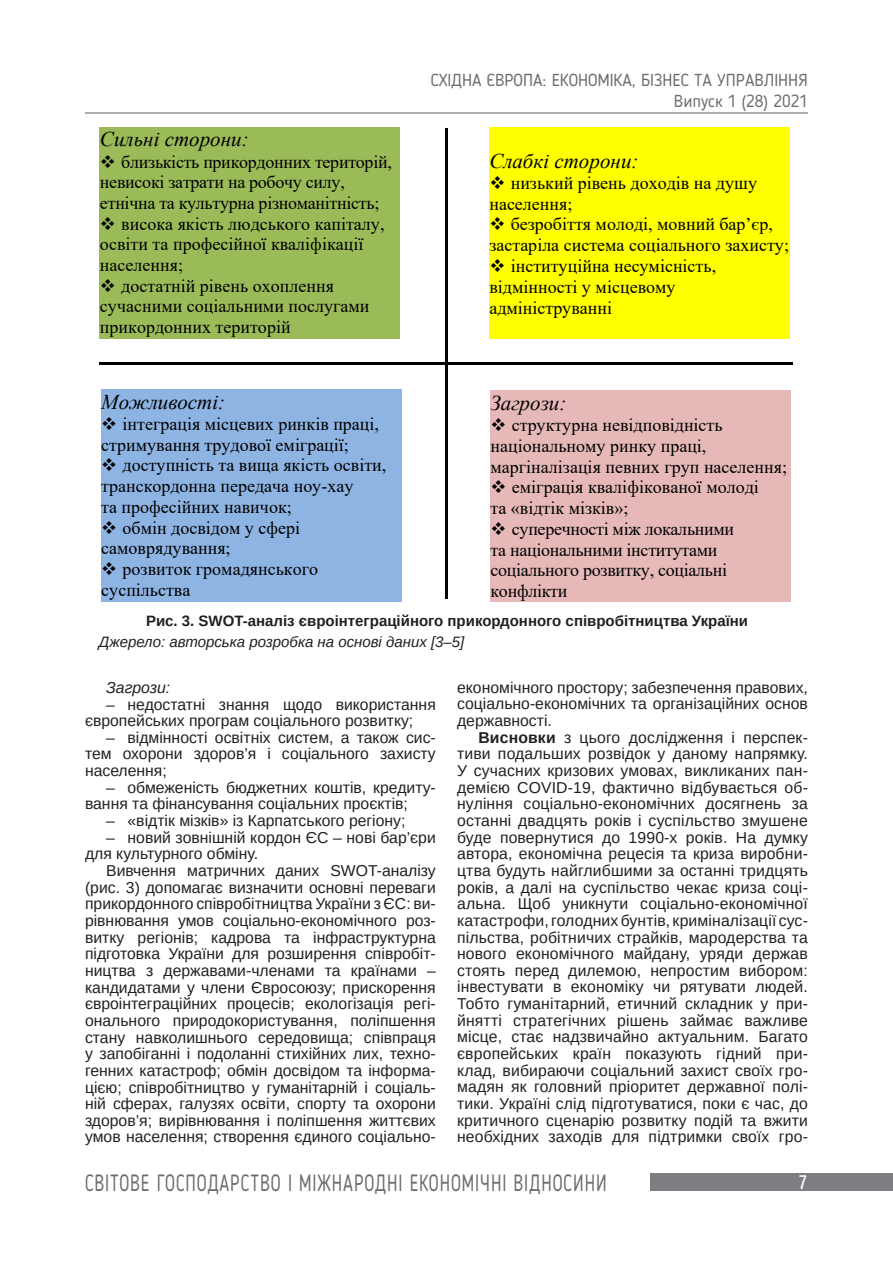
<style>
.page{position:relative;width:893px;height:1263px;background:#fff}
.page>*{position:absolute;margin:0;border:0;box-sizing:border-box;transform-origin:0 0}
.t1{font:23.4px "Blogger Sans";letter-spacing:.05em;color:#6c6d70;scale:.77 1}
.t2{font:italic 21px "Times New Roman";color:#000}
.t3{font:19.5px "Ukrainian Text";color:#fff}
.t4{font:18px/20.7px "Times New Roman";color:#000}
.t5{font:17.25px/20.7px "Blogger Sans";color:#6c6d70;text-align:right}
.Текст_основной_G{font:15.75px/16.6px "Arimo";color:#231f20;text-align:justify}
.Текст_основной_G-2{font:italic 15.75px "Arimo";color:#231f20}
.Рисунок{font:700 15px "Arimo";color:#231f20}
.Джерело{font:italic 15px "Arimo";color:#231f20}
.s1{font-weight:700}
</style>
<div class="page">
<hr style="left:85px;top:112px;width:723px;height:2px;background:#6c6d70">
<div style="left:651px;top:1173px;width:242px;height:18px;background:#7c7e81"></div>
<div style="left:100px;top:128px;width:300px;height:211px;background:#9bbb59"></div>
<div style="left:489px;top:128px;width:300px;height:211px;background:#ff0"></div>
<hr style="left:445px;top:128px;width:2px;height:470px;background:#000">
<div style="left:490px;top:390px;width:301px;height:212px;background:#e6b9b8"></div>
<hr style="left:100px;top:363px;width:693px;height:2px;background:#000">
<div style="left:101px;top:389px;width:300px;height:213px;background:#8eb4e3"></div>
<p class="t2" style="left:100px;top:125px;width:150px">Сильні сторони:</p>
<p class="t4" style="left:100px;top:151px;width:293px">❖ близькість прикордонних територій, невисокі затрати на робочу силу, етнічна та культурна різноманітність;</p>
<p class="t4" style="left:100px;top:213px;width:286px">❖ висока якість людського капіталу, освіти та професійної кваліфікації населення;</p>
<p class="t4" style="left:100px;top:275px;width:271px">❖ достатній рівень охоплення сучасними соціальними послугами прикордонних територій</p>
<p class="t2" style="left:101px;top:387px;width:125px">Можливості:</p>
<p class="t4" style="left:101px;top:413px;width:279px">❖ інтеграція місцевих ринків праці, стримування трудової еміграції;</p>
<p class="t4" style="left:101px;top:454px;width:287px">❖ доступність та вища якість освіти, транскордонна передача ноу-хау<br>та професійних навичок;</p>
<p class="t4" style="left:101px;top:517px;width:200px">❖ обмін досвідом у сфері самоврядування;</p>
<p class="t4" style="left:101px;top:558px;width:218px">❖ розвиток громадянського суспільства</p>
<p class="t5" style="left:431px;top:69px;width:379px">СХІДНА ЄВРОПА: ЕКОНОМІКА, БІЗНЕС ТА УПРАВЛІННЯ<br>Випуск 1 (28) 2021</p>
<p class="t2" style="left:489px;top:146px;width:151px">Слабкі сторони:</p>
<p class="t4" style="left:489px;top:172px;width:269px">❖ низький рівень доходів на душу населення;</p>
<p class="t4" style="left:489px;top:213px;width:301px">❖ безробіття молоді, мовний бар’єр, застаріла система соціального захисту;</p>
<p class="t4" style="left:489px;top:255px;width:228px">❖ інституційна несумісність, відмінності у місцевому адмініструванні</p>
<p class="t2" style="left:490px;top:389px;width:77px">Загрози:</p>
<p class="t4" style="left:490px;top:414px;width:298px">❖ структурна невідповідність національному ринку праці, маргіналізація певних груп населення;</p>
<p class="t4" style="left:490px;top:476px;width:270px">❖ еміграція кваліфікованої молоді та «відтік мізків»;</p>
<p class="t4" style="left:490px;top:518px;width:245px">❖ суперечності між локальними та національними інститутами соціального розвитку, соціальні конфлікти</p>
<p class="Рисунок" style="left:146px;top:610px;width:604px">Рис. 3. SWOT-аналіз євроінтеграційного прикордонного співробітництва України</p>
<p class="Джерело" style="left:99px;top:631px;width:367px">Джерело: авторська розробка на основі даних [3–5]</p>
<p class="Текст_основной_G-2" style="left:106px;top:677px;width:65px">Загрози:</p>
<p class="Текст_основной_G" style="left:85px;top:696px;width:352px;text-indent:21px">– недостатні знання щодо використання європейських програм соціального розвитку;</p>
<p class="Текст_основной_G" style="left:85px;top:729px;width:352px;text-indent:21px">– відмінності освітніх систем, а також сис&shy;тем охорони здоров’я і соціального захисту населення;</p>
<p class="Текст_основной_G" style="left:85px;top:779px;width:352px;text-indent:21px">– обмеженість бюджетних коштів, кредиту&shy;вання та фінансування соціальних проєктів;</p>
<p class="Текст_основной_G" style="left:106px;top:812px;width:301px">– «відтік мізків» із Карпатського регіону;</p>
<p class="Текст_основной_G" style="left:85px;top:829px;width:352px;text-indent:21px">– новий зовнішній кордон ЄС – нові бар’єри для культурного обміну.</p>
<p class="Текст_основной_G" style="left:85px;top:862px;width:352px;text-indent:21px">Вивчення матричних даних SWOT-аналізу (рис. 3) допомагає визначити основні переваги прикордонного співробітництва України з ЄС: ви&shy;рівнювання умов соціально-економічного роз&shy;витку регіонів; кадрова та інфраструктурна підготовка України для розширення співробіт&shy;ництва з державами-членами та країнами – кандидатами у члени Євросоюзу; прискорення євроінтеграційних процесів; екологізація регі&shy;онального природокористування, поліпшення стану навколишнього середовища; співпраця у запобіганні і подоланні стихійних лих, техно&shy;генних катастроф; обмін досвідом та інформа&shy;цією; співробітництво у гуманітарній і соціаль&shy;ній сферах, галузях освіти, спорту та охорони здоров’я; вирівнювання і поліпшення життєвих умов населення; створення єдиного соціально-</p>
<p class="Текст_основной_G" style="left:457px;top:679px;width:352px">економічного простору; забезпечення правових, соціально-економічних та організаційних основ державності.</p>
<p class="Текст_основной_G" style="left:457px;top:729px;width:352px;text-indent:21px"><span class="s1">Висновки</span> з цього дослідження і перспек&shy;тиви подальших розвідок у даному напрямку.<br>У сучасних кризових умовах, викликаних пан&shy;демією COVID-19, фактично відбувається об&shy;нуління соціально-економічних досягнень за останні двадцять років і суспільство змушене буде повернутися до 1990-х років. На думку автора, економічна рецесія та криза виробни&shy;цтва будуть найглибшими за останні тридцять років, а далі на суспільство чекає криза соці&shy;альна. Щоб уникнути соціально-економічної катастрофи, голодних бунтів, криміналізації сус&shy;пільства, робітничих страйків, мародерства та нового економічного майдану, уряди держав стоять перед дилемою, непростим вибором: інвестувати в економіку чи рятувати людей.<br>Тобто гуманітарний, етичний складник у при&shy;йнятті стратегічних рішень займає важливе місце, стає надзвичайно актуальним. Багато європейських країн показують гідний при&shy;клад, вибираючи соціальний захист своїх гро&shy;мадян як головний пріоритет державної полі&shy;тики. Україні слід підготуватися, поки є час, до критичного сценарію розвитку подій та вжити необхідних заходів для підтримки своїх гро-</p>
<h1 class="t1" style="left:85px;top:1168px;width:679px">СВІТОВЕ ГОСПОДАРСТВО І МІЖНАРОДНІ ЕКОНОМІЧНІ ВІДНОСИНИ</h1>
<p class="t3" style="left:798px;top:1172px;width:12px">7</p>
</div>
